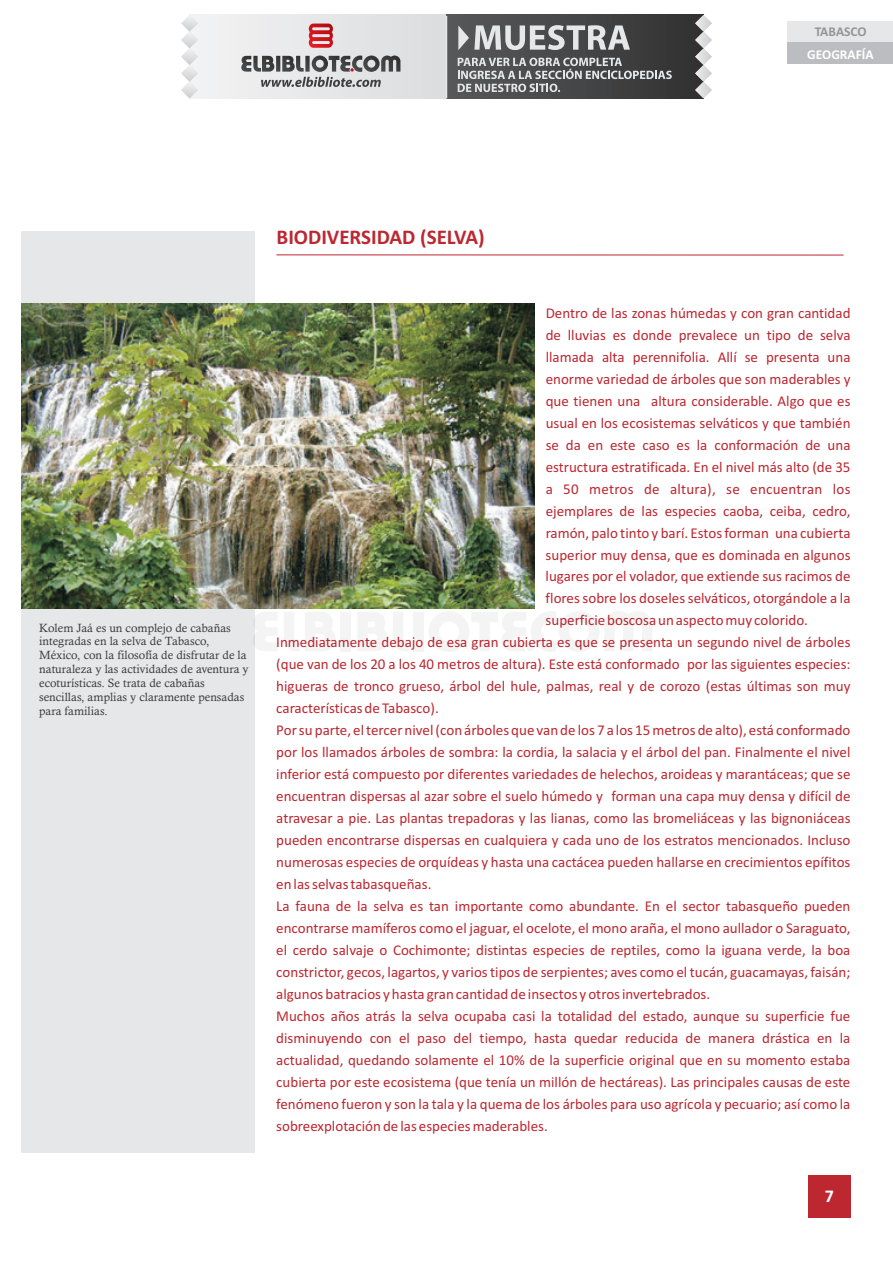
<style>
.page{position:relative;width:893px;height:1263px;background:#fff}
.page>*{position:absolute;margin:0;border:0;box-sizing:border-box;transform-origin:0 0}
.t1{font:700 21px "Calibri";color:#bc2730}
.t2{font:700 18px "Calibri";color:#fff}
.t3{font:15px "Calibri";color:#bc2730}
.t4{font:700 13.5px "Calibri";color:#fff}
.t5{font:700 13.5px "Calibri";color:#939598}
.t6{font:12px/13.8px "Calisto";color:#3e3e3f}
</style>
<div class="page">
<hr style="left:276px;top:255px;width:567px;height:1px;background:#bc2730">
<div style="left:808px;top:1175px;width:42px;height:43px;background:#bc2730"></div>
<div style="left:21px;top:231px;width:234px;height:921px;background:#e6e7e9"></div>
<div style="left:787px;top:21px;width:106px;height:21px;background:#e6e7e9"></div>
<div style="left:787px;top:42px;width:106px;height:22px;background:#bcbdc0"></div>
<img style="left:21px;top:303px;width:514px;height:305px">
<div style="left:189px;top:15px;width:514px;height:83px;background:#e6e7e9"></div>
<svg style="left:255px;top:612px;width:22px;height:39px"></svg>
<svg style="left:284px;top:612px;width:51px;height:39px"></svg>
<div style="left:340px;top:612px;width:11px;height:39px;background:#f4f4f4"></div>
<svg style="left:358px;top:612px;width:50px;height:39px"></svg>
<div style="left:413px;top:612px;width:11px;height:39px;background:#f4f4f4"></div>
<svg style="left:429px;top:612px;width:223px;height:39px"></svg>
<div style="left:446px;top:15px;width:257px;height:83px;background:linear-gradient(to right,#5a5b5d,#323232)"></div>
<svg style="left:181px;top:15px;width:17px;height:83px"></svg>
<svg style="left:695px;top:15px;width:17px;height:83px"></svg>
<svg style="left:309px;top:24px;width:24px;height:24px"></svg>
<svg style="left:241px;top:56px;width:159px;height:31px"></svg>
<svg style="left:458px;top:58px;width:214px;height:34px"></svg>
<svg style="left:458px;top:25px;width:172px;height:25px"></svg>
<hr style="left:446px;top:16px;width:1px;height:82px;background:#e6e7e9">
<p class="t5" style="left:815px;top:26px;width:53px">TABASCO</p>
<p class="t4" style="left:807px;top:48px;width:68px">GEOGRAFÍA</p>
<p class="t6" style="left:39px;top:622px;width:211px">Kolem Jaá es un complejo de cabañas integradas en la selva de Tabasco, México, con la filosofía de disfrutar de la naturaleza y las actividades de aventura y ecoturísticas. Se trata de cabañas sencillas, amplias y claramente pensadas para familias.</p>
<h1 class="t1" style="left:277px;top:228px;width:210px">BIODIVERSIDAD (SELVA)</h1>
<p class="t3" style="left:546px;top:306px;width:306px">Dentro de las zonas húmedas y con gran cantidad</p>
<p class="t3" style="left:546px;top:328px;width:306px">de lluvias es donde prevalece un tipo de selva</p>
<p class="t3" style="left:546px;top:350px;width:306px">llamada alta perennifolia. Allí se presenta una</p>
<p class="t3" style="left:546px;top:372px;width:306px">enorme variedad de árboles que son maderables y</p>
<p class="t3" style="left:546px;top:394px;width:306px">que tienen una altura considerable. Algo que es</p>
<p class="t3" style="left:546px;top:416px;width:306px">usual en los ecosistemas selváticos y que también</p>
<p class="t3" style="left:546px;top:438px;width:306px">se da en este caso es la conformación de una</p>
<p class="t3" style="left:546px;top:460px;width:306px">estructura estratificada. En el nivel más alto (de 35</p>
<p class="t3" style="left:546px;top:482px;width:306px">a 50 metros de altura), se encuentran los</p>
<p class="t3" style="left:546px;top:504px;width:306px">ejemplares de las especies caoba, ceiba, cedro,</p>
<p class="t3" style="left:546px;top:526px;width:306px">ramón, palo tinto y barí. Estos forman una cubierta</p>
<p class="t3" style="left:546px;top:548px;width:306px">superior muy densa, que es dominada en algunos</p>
<p class="t3" style="left:546px;top:570px;width:306px">lugares por el volador, que extiende sus racimos de</p>
<p class="t3" style="left:546px;top:592px;width:306px">flores sobre los doseles selváticos, otorgándole a la</p>
<p class="t3" style="left:546px;top:614px;width:264px">superficie boscosa un aspecto muy colorido.</p>
<p class="t3" style="left:276px;top:636px;width:576px">Inmediatamente debajo de esa gran cubierta es que se presenta un segundo nivel de árboles</p>
<p class="t3" style="left:276px;top:658px;width:576px">(que van de los 20 a los 40 metros de altura). Este está conformado por las siguientes especies:</p>
<p class="t3" style="left:276px;top:680px;width:576px">higueras de tronco grueso, árbol del hule, palmas, real y de corozo (estas últimas son muy</p>
<p class="t3" style="left:276px;top:702px;width:164px">características de Tabasco).</p>
<p class="t3" style="left:276px;top:724px;width:576px">Por su parte, el tercer nivel (con árboles que van de los 7 a los 15 metros de alto), está conformado</p>
<p class="t3" style="left:276px;top:746px;width:576px">por los llamados árboles de sombra: la cordia, la salacia y el árbol del pan. Finalmente el nivel</p>
<p class="t3" style="left:276px;top:768px;width:576px">inferior está compuesto por diferentes variedades de helechos, aroideas y marantáceas; que se</p>
<p class="t3" style="left:276px;top:790px;width:576px">encuentran dispersas al azar sobre el suelo húmedo y forman una capa muy densa y difícil de</p>
<p class="t3" style="left:276px;top:812px;width:576px">atravesar a pie. Las plantas trepadoras y las lianas, como las bromeliáceas y las bignoniáceas</p>
<p class="t3" style="left:276px;top:834px;width:576px">pueden encontrarse dispersas en cualquiera y cada uno de los estratos mencionados. Incluso</p>
<p class="t3" style="left:276px;top:856px;width:576px">numerosas especies de orquídeas y hasta una cactácea pueden hallarse en crecimientos epífitos</p>
<p class="t3" style="left:276px;top:878px;width:157px">en las selvas tabasqueñas.</p>
<p class="t3" style="left:276px;top:900px;width:576px">La fauna de la selva es tan importante como abundante. En el sector tabasqueño pueden</p>
<p class="t3" style="left:276px;top:922px;width:576px">encontrarse mamíferos como el jaguar, el ocelote, el mono araña, el mono aullador o Saraguato,</p>
<p class="t3" style="left:276px;top:944px;width:576px">el cerdo salvaje o Cochimonte; distintas especies de reptiles, como la iguana verde, la boa</p>
<p class="t3" style="left:276px;top:966px;width:576px">constrictor, gecos, lagartos, y varios tipos de serpientes; aves como el tucán, guacamayas, faisán;</p>
<p class="t3" style="left:276px;top:988px;width:435px">algunos batracios y hasta gran cantidad de insectos y otros invertebrados.</p>
<p class="t3" style="left:276px;top:1010px;width:576px">Muchos años atrás la selva ocupaba casi la totalidad del estado, aunque su superficie fue</p>
<p class="t3" style="left:276px;top:1032px;width:576px">disminuyendo con el paso del tiempo, hasta quedar reducida de manera drástica en la</p>
<p class="t3" style="left:276px;top:1054px;width:576px">actualidad, quedando solamente el 10% de la superficie original que en su momento estaba</p>
<p class="t3" style="left:276px;top:1076px;width:576px">cubierta por este ecosistema (que tenía un millón de hectáreas). Las principales causas de este</p>
<p class="t3" style="left:276px;top:1097px;width:576px">fenómeno fueron y son la tala y la quema de los árboles para uso agrícola y pecuario; así como la</p>
<p class="t3" style="left:276px;top:1119px;width:273px">sobreexplotación de las especies maderables.</p>
<p class="t2" style="left:825px;top:1189px;width:11px">7</p>
</div>
